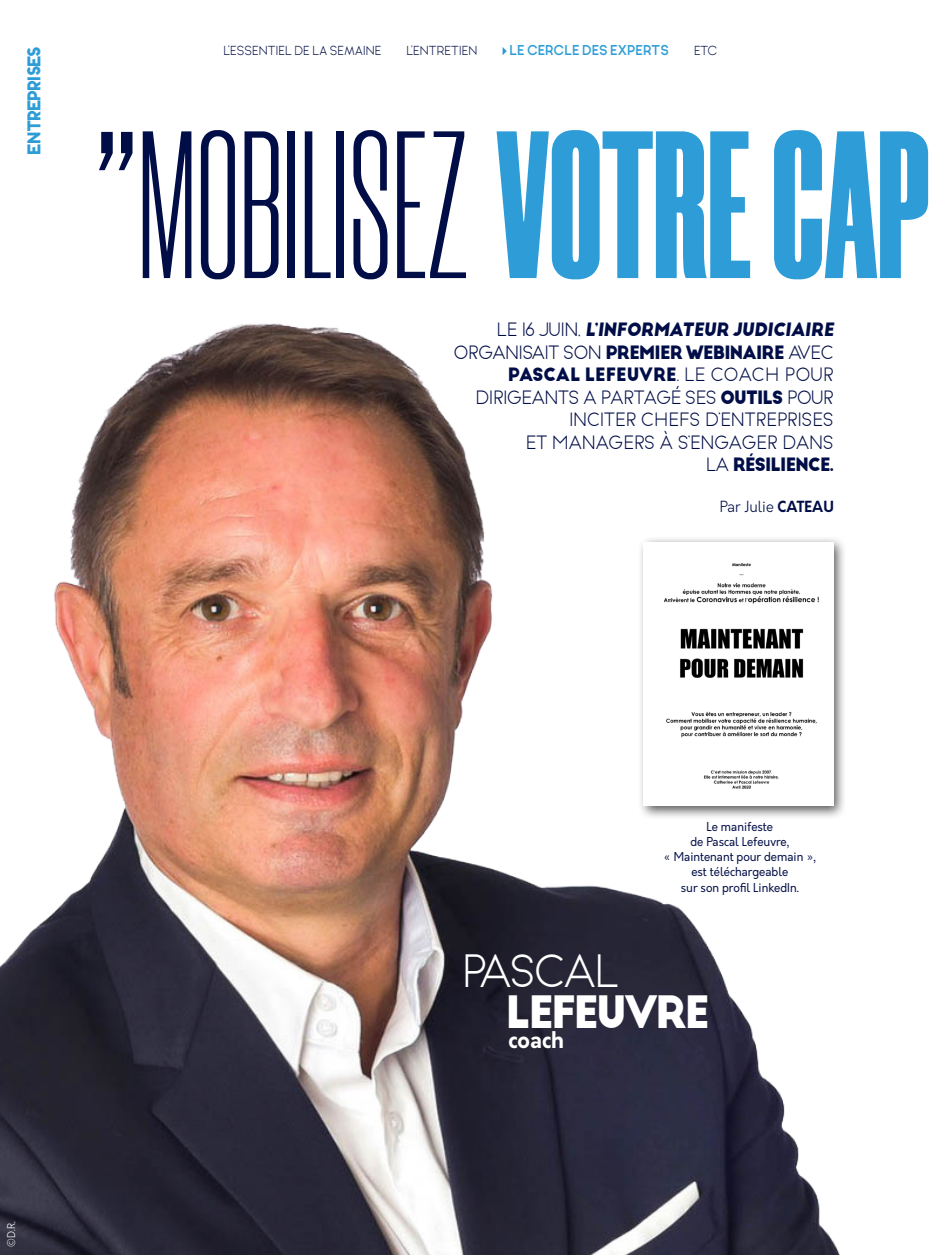
<style>
.page{position:relative;width:936px;height:1255px;background:#fff}
.page>*{position:absolute;margin:0;border:0;box-sizing:border-box;transform-origin:0 0}
.t1{font:300 209.7px "Morganite";color:#000d46}
.t2{font:700 43.5px/41px "Big John PRO";letter-spacing:-.065em;color:#fff;scale:.95 1}
.t3{font:700 22.5px "Orkney";color:#fff;scale:.95 1}
.t4{font:18px/22.5px "Big John PRO";letter-spacing:-.045em;color:#000d46;text-align:right;scale:.95 1}
.t5{font:18px "Bonkers";letter-spacing:-.06em;color:#2e9dd7}
.t6{font:300 15px "Orkney";color:#000d46;scale:.95 1}
.t7{font:300 13.5px "Ginora Sans";letter-spacing:.015em;color:#000d46;scale:.95 1}
.t8{font:700 13.5px "Ginora Sans";letter-spacing:.015em;color:#2e9dd7;scale:.95 1}
.t9{font:12px/15px "Orkney";color:#000d46;text-align:center;scale:.95 1}
.t10{font:300 10.5px "Orkney";color:#fff;scale:.95 1}
.s1{font-weight:900;color:#2e9dd7}
.s2{font-weight:700}
.s3{font-weight:400}
</style>
<div class="page">
<img style="left:0;top:131px;width:840px;height:1123px">
<svg style="left:99px;top:132px;width:33px;height:38px"></svg>
<div style="left:637px;top:536px;width:210px;height:284px;background:#231f20;opacity:.75"></div>
<img style="left:643px;top:542px;width:190px;height:264px">
<svg style="left:502px;top:47px;width:4px;height:8px"></svg>
<p class="t5" style="left:23px;top:154px;width:110px;rotate:-90deg">ENTREPRISES</p>
<p class="t7" style="left:223px;top:44px;width:168px">L’ESSENTIEL DE LA SEMAINE</p>
<p class="t7" style="left:406px;top:44px;width:76px">L’ENTRETIEN</p>
<p class="t8" style="left:509px;top:43px;width:169px">LE CERCLE DES EXPERTS</p>
<p class="t7" style="left:694px;top:44px;width:26px">ETC</p>
<p class="t1" style="left:138px;top:101px;width:793px">MOBILISEZ <span class="s1">VOTRE CAP</span></p>
<p class="t4" style="left:453px;top:319px;width:405px">L E 1 6 J U I N , <span class="s2">L’INFORMATEUR JUDICIAIRE<br></span>ORGANISAIT SON <span class="s2">PREMIER WEBINAIRE</span> AVEC<br><span class="s2">PASCAL LEFEUVRE</span>. LE COACH POUR<br>DIRIGEANTS A PARTAGÉ SES <span class="s2">OUTILS</span> POUR<br>INCITER CHEFS D’ENTREPRISES<br>ET MANAGERS À S’ENGAGER DANS<br>LA <span class="s2">RÉSILIENCE.</span></p>
<p class="t6" style="left:720px;top:496px;width:121px">Par Julie <span class="s2">CATEAU</span></p>
<p class="t10" style="left:5px;top:1246px;width:28px;rotate:-90deg">©D.R.</p>
<p class="t9" style="left:663px;top:819px;width:162px">Le manifeste<br>de Pascal Lefeuvre,<br>« Maintenant pour demain », est téléchargeable<br>sur son profil LinkedIn.</p>
<p class="t2" style="left:505px;top:952px;width:217px;text-indent:-45px"><span class="s3">PASCAL<br></span>LEFEUVRE</p>
<p class="t3" style="left:508px;top:1024px;width:60px">coach</p>
</div>
